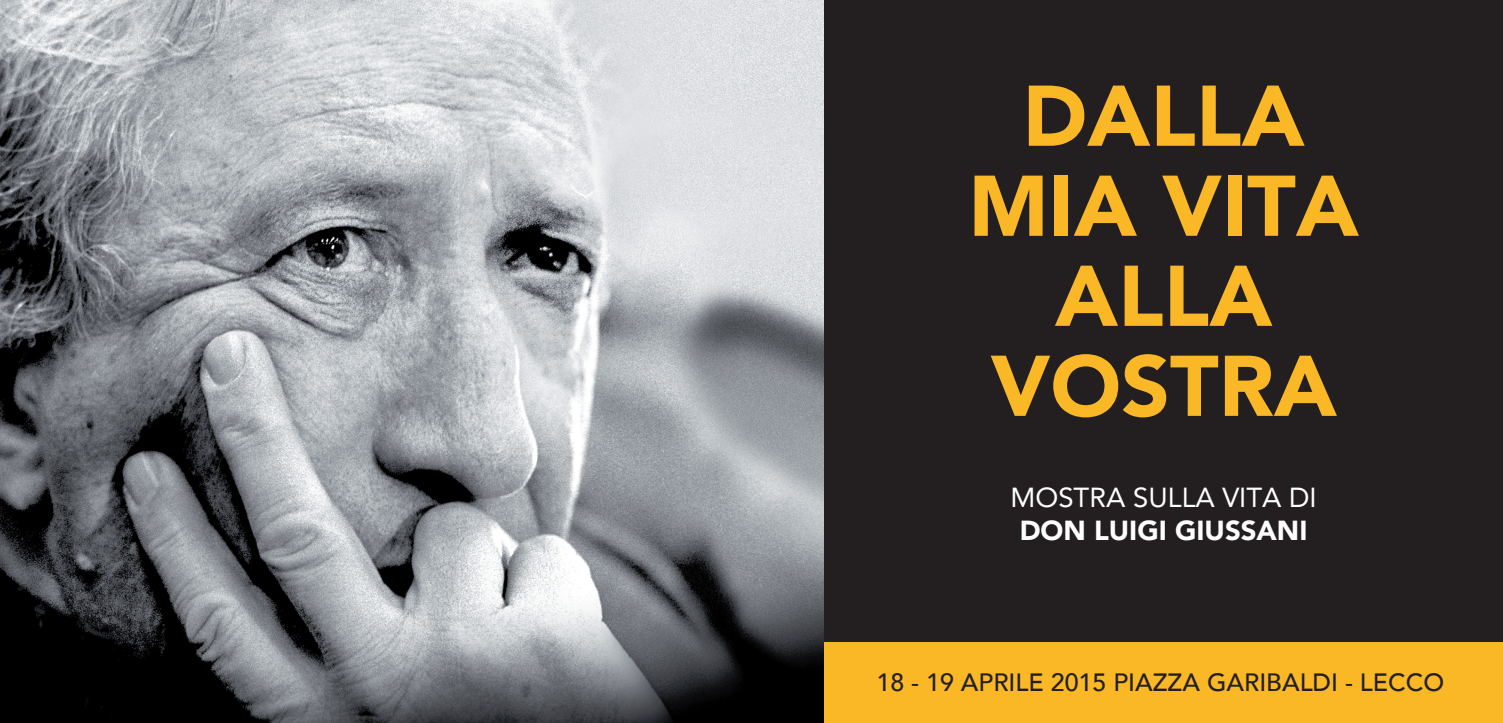
<style>
.page{position:relative;width:1503px;height:723px;background:#fff}
.page>*{position:absolute;margin:0;border:0;box-sizing:border-box;transform-origin:0 0}
.t1{font:900 85px/90px "Avenir";color:#fab827;text-align:center}
.t2{font:27.5px "Avenir";color:#fff}
.t3{font:900 27.5px "Avenir";color:#fff}
.t4{font:500 25px "Avenir";color:#231f20}
</style>
<div class="page">
<img style="left:0;top:0;width:824px;height:723px">
<div style="left:824px;top:0;width:678px;height:723px;background:#231f20"></div>
<div style="left:824px;top:643px;width:678px;height:80px;background:#fab827"></div>
<h1 class="t1" style="left:968px;top:69px;width:392px">DALLA<br>MIA VITA<br>ALLA<br>VOSTRA</h1>
<p class="t2" style="left:1010px;top:475px;width:308px">MOSTRA SULLA VITA DI</p>
<p class="t3" style="left:1019px;top:507px;width:289px">DON LUIGI GIUSSANI</p>
<p class="t4" style="left:876px;top:660px;width:569px">18 - 19 APRILE 2015 PIAZZA GARIBALDI - LECCO</p>
</div>
